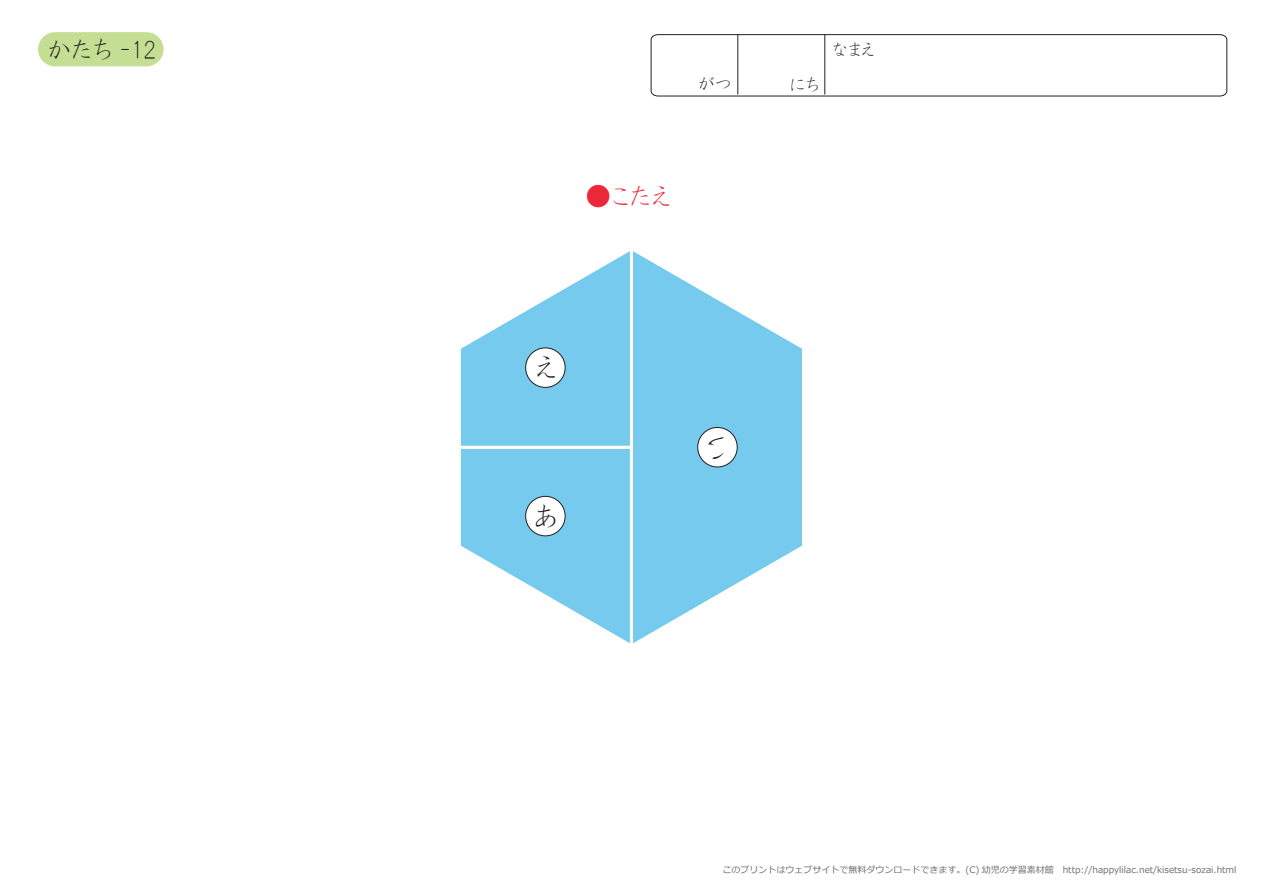
<style>
.page{position:relative;width:1263px;height:893px;background:#fff}
.page>*{position:absolute;margin:0;border:0;box-sizing:border-box;transform-origin:0 0}
.t1{font:29.7px "HG Kyokashotai";color:#231f20}
.t2{font:27px "HGP Kyokashotai";color:#eb273a}
.t3{font:25.95px "HGP Kyokashotai";color:#231f20}
.t4{font:18px "HGP Kyokashotai";color:#231f20}
.t5{font:9px "Meiryo";color:#6c6d70}
</style>
<div class="page">
<svg style="left:650px;top:34px;width:577px;height:63px"></svg>
<div style="left:38px;top:32px;width:126px;height:34px;background:#c4de93;border-radius:17px"></div>
<svg style="left:635px;top:252px;width:167px;height:390px"></svg>
<div style="left:698px;top:427px;width:39px;height:40px;background:#fff;border-radius:50%"></div>
<div style="left:697px;top:427px;width:40px;height:40px;border:1px solid #231f20;border-radius:50%"></div>
<svg style="left:460px;top:251px;width:175px;height:392px"></svg>
<div style="left:526px;top:348px;width:39px;height:39px;background:#fff;border-radius:50%"></div>
<div style="left:525px;top:348px;width:40px;height:40px;border:1px solid #231f20;border-radius:50%"></div>
<h3 class="t3" style="left:48px;top:37px;width:110px">かたち -12</h3>
<h3 class="t4" style="left:698px;top:74px;width:35px">がつ</h3>
<h2 class="t2" style="left:585px;top:183px;width:88px">●こたえ</h2>
<h1 class="t1" style="left:531px;top:353px;width:31px">え</h1>
<h1 class="t1" style="left:531px;top:501px;width:31px">あ</h1>
<h1 class="t1" style="left:732px;top:433px;width:31px;rotate:90deg">い</h1>
<h3 class="t4" style="left:790px;top:75px;width:30px">にち</h3>
<h3 class="t4" style="left:832px;top:40px;width:44px">なまえ</h3>
<p class="t5" style="left:722px;top:863px;width:516px">このプリントはウェブサイトで無料ダウンロードできます。(C) 幼児の学習素材館　http://happylilac.net/kisetsu-sozai.html</p>
</div>
